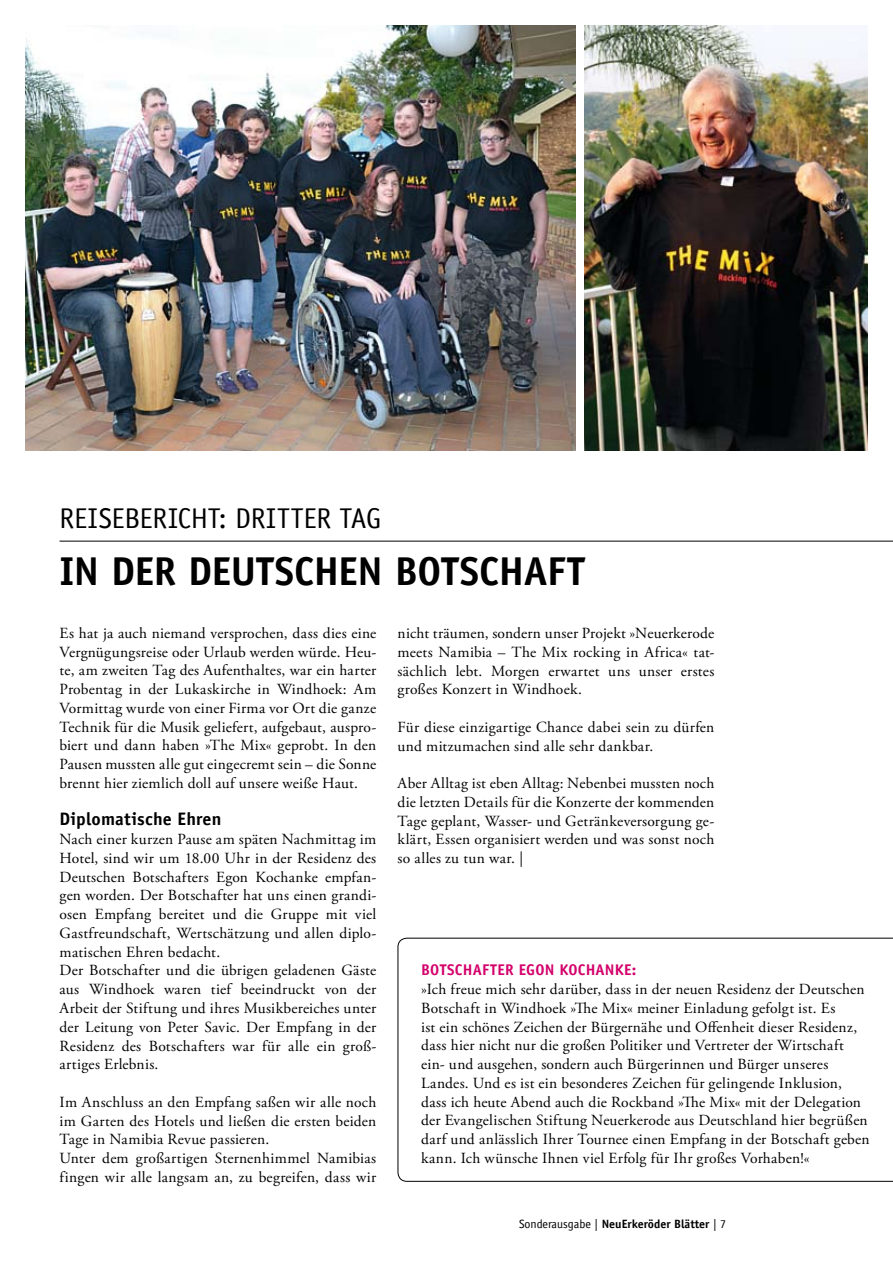
<style>
.page{position:relative;width:893px;height:1263px;background:#fff}
.page>*{position:absolute;margin:0;border:0;box-sizing:border-box;transform-origin:0 0}
.t1{font:700 40.2px "Officina Sans";letter-spacing:-.01em;color:#000}
.t2{font:28.5px "Officina Sans";letter-spacing:-.01em;color:#000}
.t3{font:700 18px "Officina Sans";letter-spacing:.01em;color:#000}
.t4{font:15.45px/18.8px "Adobe Garamond Pro";letter-spacing:.015em;color:#000}
.t5{font:700 15.45px "Officina Sans";letter-spacing:.015em;color:#d4006b}
.t6{font:700 12px "Officina Sans";color:#000}
.s1{font-weight:400}
</style>
<div class="page">
<hr style="left:60px;top:541px;width:833px;height:1px;background:#000">
<img style="left:26px;top:26px;width:549px;height:424px">
<svg style="left:398px;top:938px;width:495px;height:244px"></svg>
<img style="left:584px;top:26px;width:283px;height:424px">
<h2 class="t2" style="left:60px;top:501px;width:323px">REISEBERICHT: DRITTER TAG</h2>
<h1 class="t1" style="left:60px;top:546px;width:524px">IN DER DEUTSCHEN BOTSCHAFT</h1>
<p class="t4" style="left:60px;top:624px;width:318px;text-align:justify">Es hat ja auch niemand versprochen, dass dies eine Vergnügungsreise oder Urlaub werden würde. Heu&shy;te, am zweiten Tag des Aufenthaltes, war ein harter Probentag in der Lukaskirche in Windhoek: Am Vormittag wurde von einer Firma vor Ort die ganze Technik für die Musik geliefert, aufgebaut, auspro&shy;biert und dann haben »The Mix« geprobt. In den Pausen mussten alle gut eingecremt sein – die Sonne brennt hier ziemlich doll auf unsere weiße Haut.</p>
<p class="t3" style="left:60px;top:808px;width:163px">DIPLOMATISCHE EHREN</p>
<p class="t4" style="left:60px;top:830px;width:318px">Nach einer kurzen Pause am späten Nachmittag im Hotel, sind wir um 18.00 Uhr in der Residenz des Deutschen Botschafters Egon Kochanke empfan&shy;gen worden. Der Botschafter hat uns einen grandi&shy;osen Empfang bereitet und die Gruppe mit viel Gastfreundschaft, Wertschätzung und allen diplo&shy;matischen Ehren bedacht.<br>Der Botschafter und die übrigen geladenen Gäste aus Windhoek waren tief beeindruckt von der Arbeit der Stiftung und ihres Musikbereiches unter der Leitung von Peter Savic. Der Empfang in der Residenz des Botschafters war für alle ein groß&shy;artiges Erlebnis.</p>
<p class="t4" style="left:60px;top:1093px;width:318px">Im Anschluss an den Empfang saßen wir alle noch im Garten des Hotels und ließen die ersten beiden Tage in Namibia Revue passieren.<br>Unter dem großartigen Sternenhimmel Namibias fingen wir alle langsam an, zu begreifen, dass wir</p>
<p class="t4" style="left:398px;top:624px;width:318px;text-align:justify">nicht träumen, sondern unser Projekt »Neuerkerode meets Namibia – The Mix rocking in Africa« tat&shy;sächlich lebt. Morgen erwartet uns unser erstes großes Konzert in Windhoek.</p>
<p class="t4" style="left:398px;top:718px;width:318px">Für diese einzigartige Chance dabei sein zu dürfen und mitzumachen sind alle sehr dankbar.</p>
<p class="t4" style="left:398px;top:774px;width:318px;text-align:justify">Aber Alltag ist eben Alltag: Nebenbei mussten noch die letzten Details für die Konzerte der kommenden Tage geplant, Wasser- und Getränkeversorgung ge&shy;klärt, Essen organisiert werden und was sonst noch so alles zu tun war. |</p>
<p class="t5" style="left:421px;top:960px;width:217px">BOTSCHAFTER EGON KOCHANKE:</p>
<p class="t4" style="left:421px;top:980px;width:450px">»Ich freue mich sehr darüber, dass in der neuen Residenz der Deutschen Botschaft in Windhoek »The Mix« meiner Einladung gefolgt ist. Es<br>ist ein schönes Zeichen der Bürgernähe und Offenheit dieser Residenz, dass hier nicht nur die großen Politiker und Vertreter der Wirtschaft ein- und ausgehen, sondern auch Bürgerinnen und Bürger unseres Landes. Und es ist ein besonderes Zeichen für gelingende Inklusion, dass ich heute Abend auch die Rockband »The Mix« mit der Delegation der Evangelischen Stiftung Neuerkerode aus Deutschland hier begrüßen darf und anlässlich Ihrer Tournee einen Empfang in der Botschaft geben kann. Ich wünsche Ihnen viel Erfolg für Ihr großes Vorhaben!«</p>
<p class="t6" style="left:519px;top:1216px;width:209px"><span class="s1">SONDERAUSGABE |</span> N EUERKERÖDER BLÄTTER <span class="s1">| 7</span></p>
</div>
